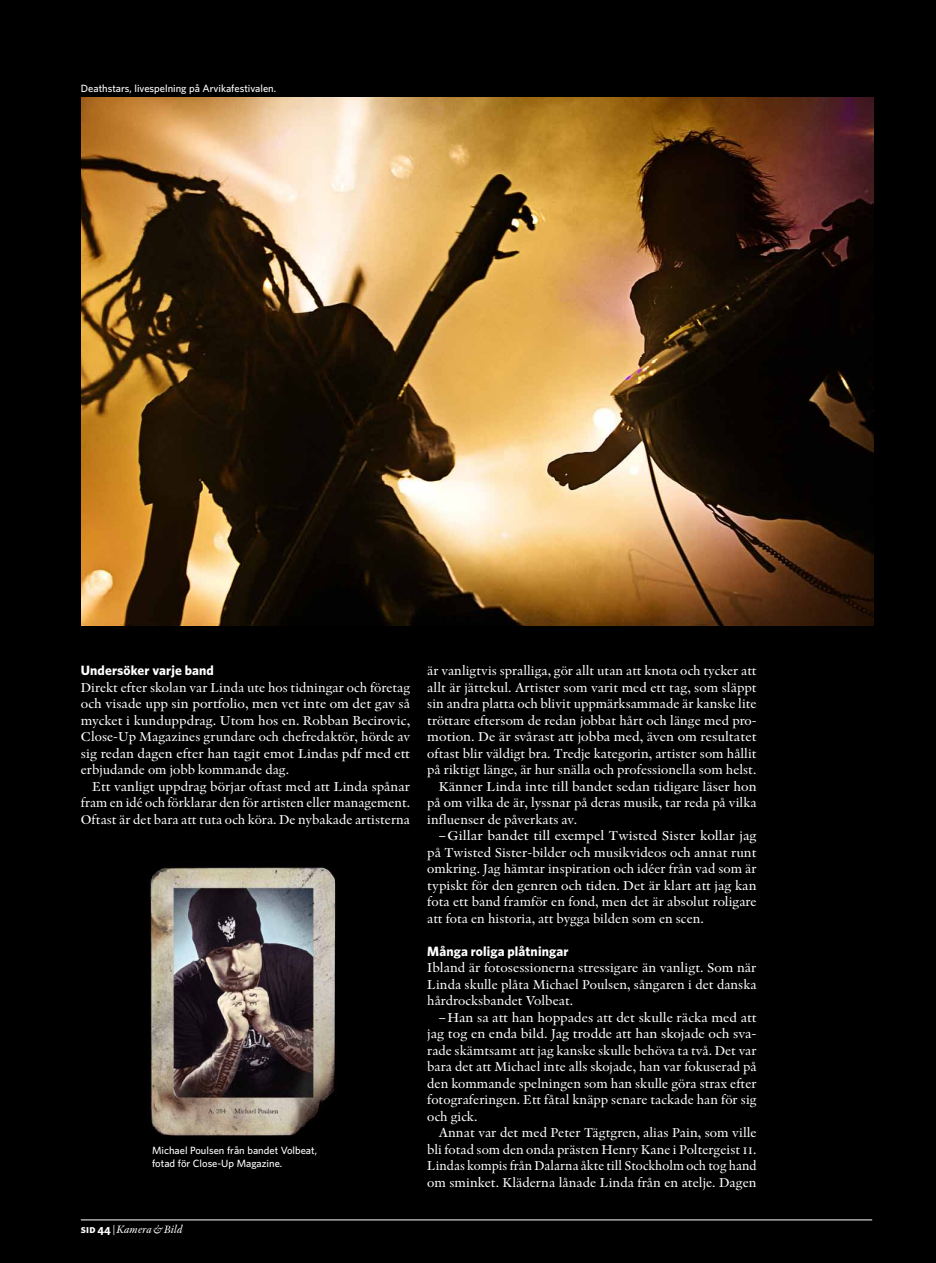
<style>
.page{position:relative;width:936px;height:1263px;background:#fff}
.page>*{position:absolute;margin:0;border:0;box-sizing:border-box;transform-origin:0 0}
.t1{font:13.5px/16.5px "Indigo Regular Os F";color:#fff;text-align:justify}
.t2{font:13.5px/16.5px "Indigo Regular Os F";color:#fff;text-align:justify;scale:1.04 1}
.t3{font:13.5px "Indigo Regular Os F";color:#fff;scale:1.05 1}
.t4{font:700 13.5px "Whitney";letter-spacing:.01em;color:#fff}
.t5{font:11.25px "Indigo Italic Os F";color:#fff}
.t6{font:500 10.5px/13.5px "Whitney";color:#fff}
.s1{font-family:"Whitney Bold SC"}
.s2{font-family:"Whitney Book SC"}
.s3{font-family:"Indigo Regular SC"}
</style>
<div class="page">
<div style="left:0;top:0;width:935px;height:1263px;background:#000"></div>
<img style="left:81px;top:98px;width:792px;height:527px">
<img style="left:150px;top:867px;width:186px;height:269px">
<hr style="left:81px;top:1219px;width:791px;height:1px;background:#fff">
<p class="t6" style="left:81px;top:81px;width:197px">Deathstars, livespelning på Arvikafestivalen.</p>
<p class="t4" style="left:81px;top:662px;width:135px">Undersöker varje band</p>
<p class="t1" style="left:81px;top:679px;width:331px">Direkt efter skolan var Linda ute hos tidningar och företag och visade upp sin portfolio, men vet inte om det gav så mycket i kunduppdrag. Utom hos en. Robban Becirovic, Close-Up Magazines grundare och chefredaktör, hörde av sig redan dagen efter han tagit emot Lindas pdf med ett erbjudande om jobb kommande dag.</p>
<p class="t1" style="left:81px;top:778px;width:331px;text-indent:11px">Ett vanligt uppdrag börjar oftast med att Linda spånar fram en idé och förklarar den för artisten eller management.<br>Oftast är det bara att tuta och köra. De nybakade artisterna</p>
<p class="t6" style="left:152px;top:1143px;width:166px">Michael Poulsen från bandet Volbeat, fotad för Close-Up Magazine.</p>
<p class="t5" style="left:81px;top:1223px;width:103px"><span class="s1">sid 44</span><span class="s2">|</span>Kamera&amp;Bild</p>
<p class="t1" style="left:427px;top:663px;width:331px">är vanligtvis spralliga, gör allt utan att knota och tycker att</p>
<p class="t1" style="left:427px;top:679px;width:331px">allt är jättekul. Artister som varit med ett tag, som släppt</p>
<p class="t1" style="left:427px;top:696px;width:331px">sin andra platta och blivit uppmärksammade är kanske lite</p>
<p class="t1" style="left:427px;top:712px;width:331px">tröttare eftersom de redan jobbat hårt och länge med pro-</p>
<p class="t2" style="left:427px;top:729px;width:318px">motion. De är svårast att jobba med, även om resultatet</p>
<p class="t1" style="left:427px;top:745px;width:331px">oftast blir väldigt bra. Tredje kategorin, artister som hållit</p>
<p class="t1" style="left:427px;top:762px;width:330px">på riktigt länge, är hur snälla och professionella som helst.</p>
<p class="t2" style="left:438px;top:778px;width:307px">Känner Linda inte till bandet sedan tidigare läser hon</p>
<p class="t1" style="left:427px;top:795px;width:331px">på om vilka de är, lyssnar på deras musik, tar reda på vilka</p>
<p class="t1" style="left:427px;top:811px;width:151px">influenser de påverkats av.</p>
<p class="t3" style="left:438px;top:828px;width:304px">–Gillar bandet till exempel Twisted Sister kollar jag</p>
<p class="t1" style="left:427px;top:844px;width:331px">på Twisted Sister-bilder och musikvideos och annat runt</p>
<p class="t1" style="left:427px;top:861px;width:331px">omkring. Jag hämtar inspiration och idéer från vad som är</p>
<p class="t1" style="left:427px;top:877px;width:331px">typiskt för den genren och tiden. Det är klart att jag kan</p>
<p class="t1" style="left:427px;top:894px;width:331px">fota ett band framför en fond, men det är absolut roligare</p>
<p class="t1" style="left:427px;top:910px;width:278px">att fota en historia, att bygga bilden som en scen.</p>
<p class="t4" style="left:427px;top:943px;width:143px">Många roliga plåtningar</p>
<p class="t1" style="left:427px;top:960px;width:331px">Ibland är fotosessionerna stressigare än vanligt. Som när Linda skulle plåta Michael Poulsen, sångaren i det danska hårdrocksbandet Volbeat.</p>
<p class="t2" style="left:427px;top:1009px;width:318px;text-indent:11px">–Han sa att han hoppades att det skulle räcka med att jag tog en enda bild. Jag trodde att han skojade och sva&shy;rade skämtsamt att jag kanske skulle behöva ta två. Det var bara det att Michael inte alls skojade, han var fokuserad på den kommande spelningen som han skulle göra strax efter fotograferingen. Ett fåtal knäpp senare tackade han för sig och gick.</p>
<p class="t1" style="left:427px;top:1125px;width:331px;text-indent:11px">Annat var det med Peter Tägtgren, alias Pain, som ville bli fotad som den onda prästen Henry Kane i Poltergeist <span class="s3">ii</span>.<br>Lindas kompis från Dalarna åkte till Stockholm och tog hand om sminket. Kläderna lånade Linda från en atelje. Dagen</p>
</div>
